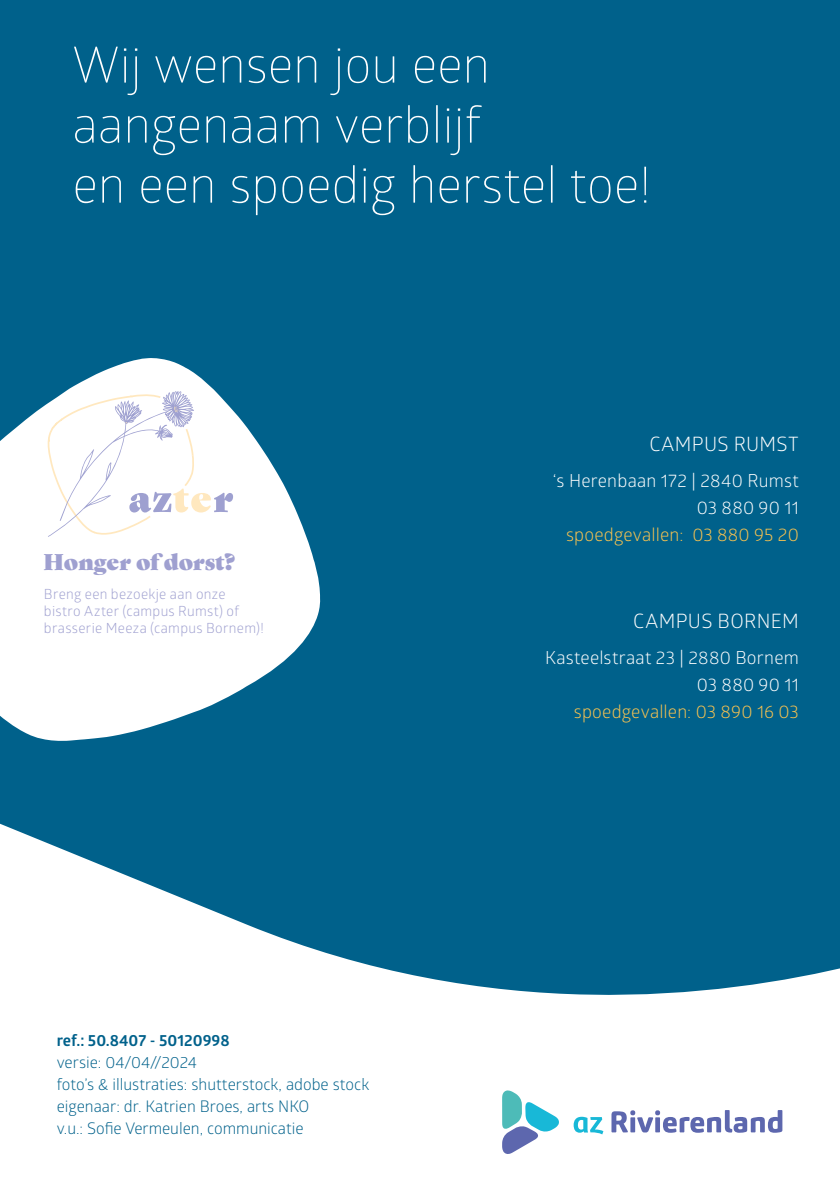
<style>
.page{position:relative;width:840px;height:1191px;background:#fff}
.page>*{position:absolute;margin:0;border:0;box-sizing:border-box;transform-origin:0 0}
.t1{font:300 50px/60px "Glober";color:#fff}
.t2{font:22px "Gastromond";letter-spacing:.005em;color:#9fa0d0}
.t3{font:19.8px "Glober";letter-spacing:.015em;color:#fff}
.t4{font:18px/27px "Glober";letter-spacing:.01em;color:#fff;text-align:right}
.t5{font:18px "Glober";letter-spacing:.01em;color:#fcc44f}
.t6{font:16px/22px "Glober";color:#00618b}
.t7{font:700 16px "Glober";color:#00618b}
.t8{font:14px/16.8px "Glober";letter-spacing:.025em;color:#9fa0d0}
</style>
<div class="page">
<div style="left:0;top:0;width:839px;height:1191px;background:#00618b"></div>
<svg style="left:0;top:823px;width:839px;height:368px;fill:#fff"></svg>
<svg style="left:502px;top:1090px;width:56px;height:64px;background:#9cccdd"></svg>
<svg style="left:573px;top:1116px;width:30px;height:18px"></svg>
<svg style="left:611px;top:1110px;width:171px;height:22px;background:#b5bada"></svg>
<svg style="left:0;top:358px;width:320px;height:383px;fill:#fff"></svg>
<svg style="left:47px;top:391px;width:186px;height:146px;background:#f5f5f7"></svg>
<h1 class="t1" style="left:72px;top:33px;width:580px">Wij wensen jou een aangenaam verblijf<br>en een spoedig herstel toe!</h1>
<h2 class="t2" style="left:44px;top:544px;width:193px">Honger of dorst?</h2>
<p class="t8" style="left:44px;top:585px;width:221px">Breng een bezoekje aan onze bistro Azter (campus Rumst) of brasserie Meeza (campus Bornem)!</p>
<p class="t7" style="left:57px;top:1029px;width:174px">ref.: 50.8407 - 50120998</p>
<p class="t6" style="left:57px;top:1050px;width:314px">versie: 04/04//2024<br>foto’s &amp; illustraties: shutterstock, adobe stock eigenaar: dr. Katrien Broes, arts NKO<br>v.u.: Sofie Vermeulen, communicatie</p>
<p class="t3" style="left:649px;top:430px;width:151px">CAMPUS RUMST</p>
<p class="t4" style="left:552px;top:466px;width:247px">‘s Herenbaan 172 | 2840 Rumst<br>03 880 90 11</p>
<p class="t5" style="left:565px;top:522px;width:234px">spoedgevallen: 03 880 95 20</p>
<p class="t3" style="left:633px;top:607px;width:167px">CAMPUS BORNEM</p>
<p class="t4" style="left:544px;top:643px;width:255px">Kasteelstraat 23 | 2880 Bornem<br>03 880 90 11</p>
<p class="t5" style="left:573px;top:699px;width:226px">spoedgevallen: 03 890 16 03</p>
</div>
